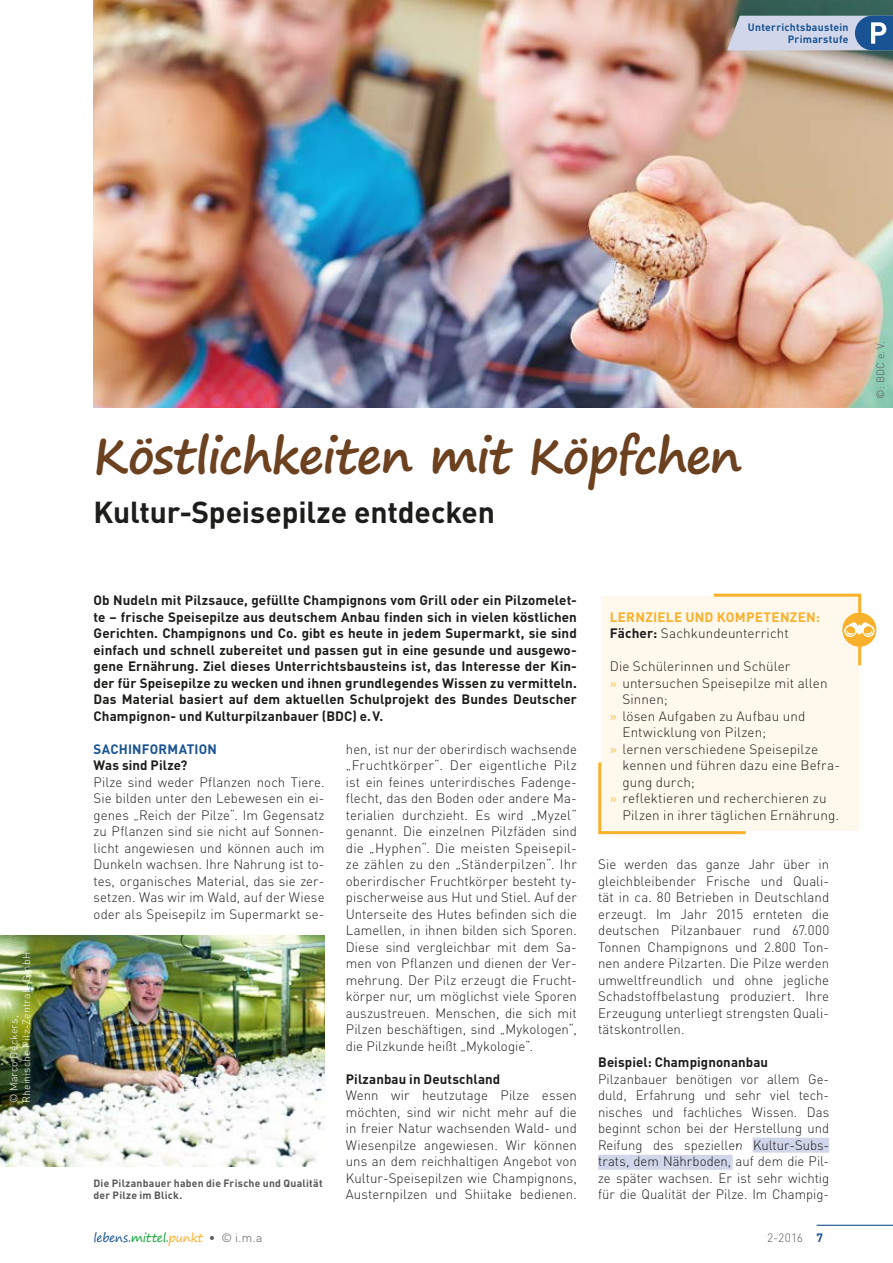
<style>
.page{position:relative;width:893px;height:1263px;background:#fff}
.page>*{position:absolute;margin:0;border:0;box-sizing:border-box;transform-origin:0 0}
.t1{font:700 48px "Segoe Print";letter-spacing:-.02em;color:#6c4120}
.t2{font:700 30px "DINOT";letter-spacing:-.005em;color:#1d1d1b}
.t3{font:300 13.5px/16.5px "DINOT";letter-spacing:.01em;color:#1d1d1b;text-align:justify}
.t4{font:700 13.5px/16.5px "DINOT";letter-spacing:.01em;color:#1d1d1b;text-align:justify}
.t5{font:700 13.5px/16.5px "DINOT";letter-spacing:.02em;color:#f9b02b}
.t6{font:700 13.5px "DINOT";letter-spacing:.015em;color:#195393}
.t7{font:12px "Segoe Print";letter-spacing:-.025em;color:#195393}
.t8{font:300 12px "DINOT";color:#575756}
.t9{font:700 10.5px/12.6px "DINOT";letter-spacing:.02em;color:#575756}
.t10{font:300 10.5px/12.6px "DINOT";letter-spacing:.02em;color:#fff}
.t11{font:700 10.5px/12.6px "DINOT";letter-spacing:.025em;color:#195393;text-align:right}
.t12{font:300 10.5px "DINOT";color:#575756}
.s1{color:#1d1d1b}
.s2{font-weight:300;color:#1d1d1b}
.s3{color:#f9b02b}
.s4{color:#13a538}
.s5{font-family:"DINOT";font-weight:300;color:#575756}
.s6{font-weight:700;color:#195393}
</style>
<div class="page">
<div style="left:601px;top:597px;width:257px;height:234px;background:#fff8ed"></div>
<svg style="left:598px;top:762px;width:148px;height:73px"></svg>
<img style="left:94px;top:0;width:799px;height:407px">
<svg style="left:711px;top:593px;width:165px;height:75px"></svg>
<img style="left:0;top:935px;width:325px;height:231px">
<svg style="left:752px;top:1137px;width:78px;height:16px"></svg>
<svg style="left:598px;top:1154px;width:135px;height:16px"></svg>
<svg style="left:727px;top:16px;width:166px;height:34px"></svg>
<hr style="left:817px;top:1225px;width:76px;height:1px;background:#195393">
<p class="t11" style="left:748px;top:20px;width:102px">Unterrichtsbaustein<br>Primarstufe</p>
<p class="t10" style="left:7px;top:1103px;width:153px;rotate:-90deg">© Marco Deckers,<br>Rheinische Pilz-Zentrale GmbH</p>
<h1 class="t1" style="left:94px;top:412px;width:650px">Köstlichkeiten mit Köpfchen</h1>
<h2 class="t2" style="left:94px;top:492px;width:403px">Kultur-Speisepilze entdecken</h2>
<p class="t4" style="left:94px;top:592px;width:485px">Ob Nudeln mit Pilzsauce, gefüllte Champignons vom Grill oder ein Pilzomelet&shy;te – frische Speisepilze aus deutschem Anbau finden sich in vielen köstlichen Gerichten. Champignons und Co. gibt es heute in jedem Supermarkt, sie sind einfach und schnell zubereitet und passen gut in eine gesunde und ausgewo&shy;gene Ernährung. Ziel dieses Unterrichtsbausteins ist, das Interesse der Kin&shy;der für Speisepilze zu wecken und ihnen grundlegendes Wissen zu vermitteln.<br>Das Material basiert auf dem aktuellen Schulprojekt des Bundes Deutscher Champignon- und Kulturpilzanbauer (BDC) e.V.</p>
<p class="t6" style="left:94px;top:740px;width:125px">SACHINFORMATION</p>
<p class="t4" style="left:94px;top:757px;width:95px">Was sind Pilze?</p>
<p class="t3" style="left:94px;top:773px;width:233px">Pilze sind weder Pflanzen noch Tiere.<br>Sie bilden unter den Lebewesen ein ei&shy;genes „Reich der Pilze“. Im Gegensatz zu Pflanzen sind sie nicht auf Sonnen&shy;licht angewiesen und können auch im Dunkeln wachsen. Ihre Nahrung ist to&shy;tes, organisches Material, das sie zer&shy;setzen. Was wir im Wald, auf der Wiese oder als Speisepilz im Supermarkt se-</p>
<p class="t3" style="left:346px;top:740px;width:233px">hen, ist nur der oberirdisch wachsende „Fruchtkörper“. Der eigentliche Pilz ist ein feines unterirdisches Fadenge&shy;flecht, das den Boden oder andere Ma&shy;terialien durchzieht. Es wird „Myzel“ genannt. Die einzelnen Pilzfäden sind die „Hyphen“. Die meisten Speisepil&shy;ze zählen zu den „Ständerpilzen“. Ihr oberirdischer Fruchtkörper besteht ty&shy;pischerweise aus Hut und Stiel. Auf der Unterseite des Hutes befinden sich die Lamellen, in ihnen bilden sich Sporen.<br>Diese sind vergleichbar mit dem Sa&shy;men von Pflanzen und dienen der Ver&shy;mehrung. Der Pilz erzeugt die Frucht&shy;körper nur, um möglichst viele Sporen auszustreuen. Menschen, die sich mit Pilzen beschäftigen, sind „Mykologen“, die Pilzkunde heißt „Mykologie“.</p>
<p class="t4" style="left:346px;top:1070px;width:156px">Pilzanbau in Deutschland</p>
<p class="t3" style="left:346px;top:1087px;width:233px">Wenn wir heutzutage Pilze essen möchten, sind wir nicht mehr auf die in freier Natur wachsenden Wald- und Wiesenpilze angewiesen. Wir können uns an dem reichhaltigen Angebot von Kultur-Speisepilzen wie Champignons, Austernpilzen und Shiitake bedienen.</p>
<p class="t9" style="left:94px;top:1176px;width:231px">Die Pilzanbauer haben die Frische und Qualität der Pilze im Blick.</p>
<p class="t5" style="left:610px;top:608px;width:212px">LERNZIELE UND KOMPETENZEN:<br><span class="s1">Fächer:</span> <span class="s2">Sachkundeunterricht</span></p>
<p class="t3" style="left:610px;top:658px;width:182px">Die Schülerinnen und Schüler</p>
<p class="t3" style="left:610px;top:674px;width:219px"><span class="s3">»</span> untersuchen Speisepilze mit allen</p>
<p class="t3" style="left:622px;top:691px;width:47px">Sinnen;</p>
<p class="t3" style="left:610px;top:707px;width:197px"><span class="s3">»</span> lösen Aufgaben zu Aufbau und</p>
<p class="t3" style="left:622px;top:724px;width:145px">Entwicklung von Pilzen;</p>
<p class="t3" style="left:610px;top:740px;width:210px"><span class="s3">»</span> lernen verschiedene Speisepilze</p>
<p class="t3" style="left:622px;top:757px;width:219px">kennen und führen dazu eine Befra-</p>
<p class="t3" style="left:622px;top:773px;width:74px">gung durch;</p>
<p class="t3" style="left:610px;top:790px;width:219px"><span class="s3">»</span> reflektieren und recherchieren zu</p>
<p class="t3" style="left:622px;top:806px;width:218px">Pilzen in ihrer täglichen Ernährung.</p>
<p class="t3" style="left:598px;top:856px;width:233px">Sie werden das ganze Jahr über in gleichbleibender Frische und Quali&shy;tät in ca. 80 Betrieben in Deutschland erzeugt. Im Jahr 2015 ernteten die deutschen Pilzanbauer rund 67.000<br>Tonnen Champignons und 2.800 Ton&shy;nen andere Pilzarten. Die Pilze werden umweltfreundlich und ohne jegliche Schadstoffbelastung produziert. Ihre Erzeugung unterliegt strengsten Quali&shy;tätskontrollen.</p>
<p class="t4" style="left:598px;top:1054px;width:172px">Beispiel: Champignonanbau</p>
<p class="t3" style="left:598px;top:1070px;width:233px">Pilzanbauer benötigen vor allem Ge&shy;duld, Erfahrung und sehr viel tech&shy;nisches und fachliches Wissen. Das beginnt schon bei der Herstellung und Reifung des speziellen Kultur-Subs&shy;trats, dem Nährboden, auf dem die Pil&shy;ze später wachsen. Er ist sehr wichtig für die Qualität der Pilze. Im Champig-</p>
<p class="t7" style="left:94px;top:1227px;width:170px">lebens.<span class="s4">mittel.</span><span class="s3">punkt</span> <span class="s5">• © i.m.a</span></p>
<p class="t8" style="left:767px;top:1231px;width:58px">2-2016 <span class="s6">7</span></p>
<p class="t12" style="left:874px;top:399px;width:59px;rotate:-90deg">©: BDC e.V.</p>
</div>
